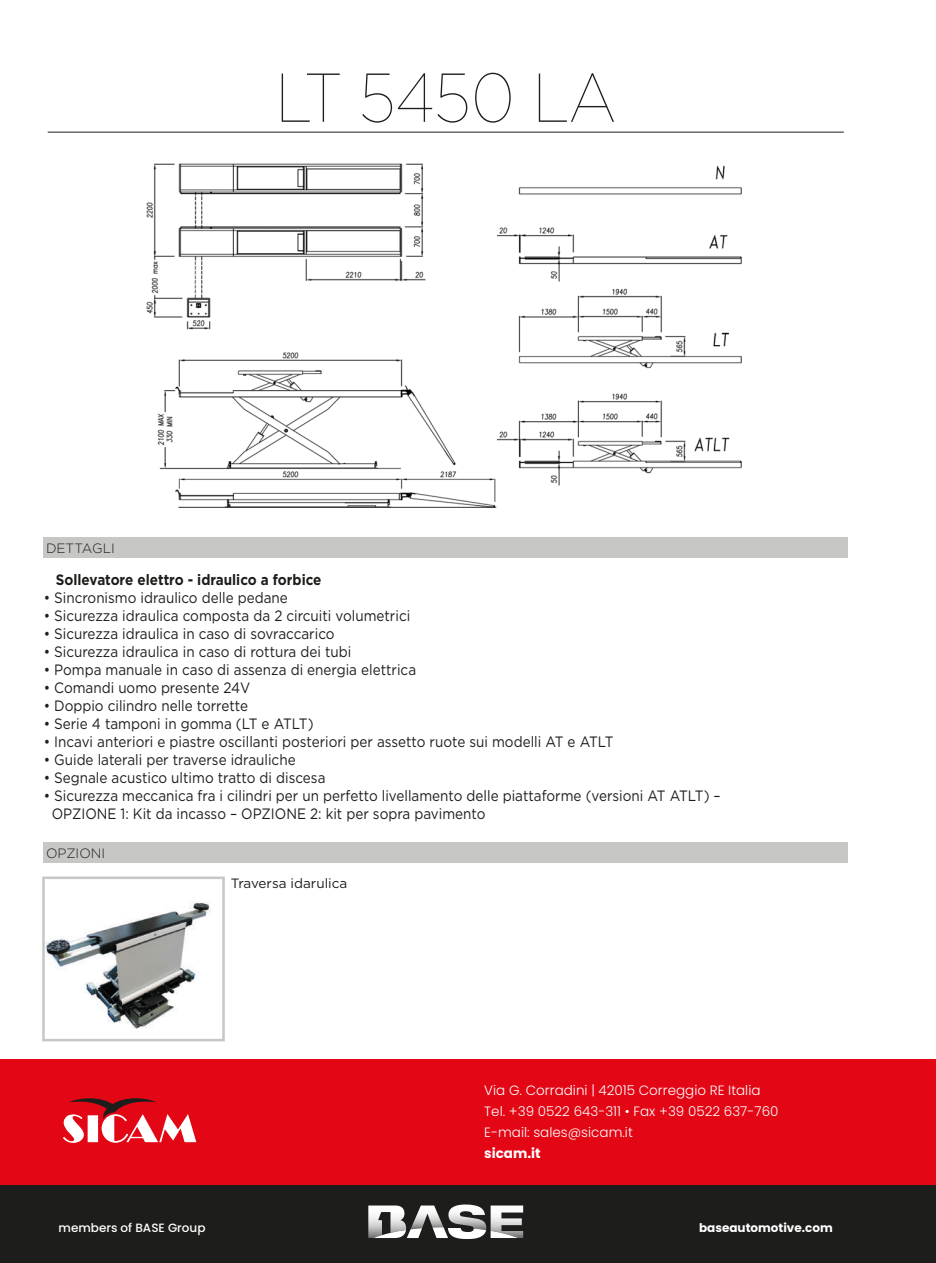
<style>
.page{position:relative;width:936px;height:1263px;background:#fff}
.page>*{position:absolute;margin:0;border:0;box-sizing:border-box;transform-origin:0 0}
.t1{font:100 69px "Gotham";color:#1d1d1b;scale:.9 1}
.t2{font:15px/18px "Gotham";color:#1d1d1b;scale:.9 1}
.t3{font:700 15px "Gotham";color:#1d1d1b;scale:.9 1}
.t4{font:300 13.5px/21px "Poppins";color:#fff}
.t5{font:13.5px "Gotham";color:#1d1d1b}
.t6{font:300 13.5px "Gotham";color:#1d1d1b}
.t7{font:700 13.5px "Poppins";color:#fff}
.t8{font:500 12px "Poppins";color:#fff}
.t9{font:700 12px "Poppins";color:#fff}
</style>
<div class="page">
<div style="left:0;top:1183px;width:935px;height:80px;background:#1d1d1b"></div>
<img style="left:490px;top:1205px;width:33px;height:33px">
<img style="left:411px;top:1205px;width:32px;height:23px">
<img style="left:448px;top:1204px;width:38px;height:23px">
<img style="left:368px;top:1205px;width:38px;height:33px">
<svg style="left:373px;top:1228px;width:49px;height:10px"></svg>
<svg style="left:432px;top:1227px;width:86px;height:12px"></svg>
<div style="left:0;top:1059px;width:935px;height:125px;background:#e30614"></div>
<svg style="left:63px;top:1098px;width:133px;height:45px"></svg>
<hr style="left:48px;top:132px;width:795px;height:1px;background:#1d1d1b">
<div style="left:44px;top:537px;width:803px;height:21px;background:#c7c7c6"></div>
<div style="left:44px;top:842px;width:803px;height:21px;background:#c7c7c6"></div>
<img style="left:46px;top:902px;width:165px;height:127px">
<div style="left:42px;top:876px;width:183px;height:165px;border:3px solid #c7c7c6"></div>
<img style="left:146px;top:163px;width:596px;height:345px">
<div style="left:544px;top:495px;width:203px;height:26px;background:#fff"></div>
<h1 class="t1" style="left:275px;top:55px;width:380px">LT 5450 LA</h1>
<p class="t6" style="left:46px;top:540px;width:70px">DETTAGLI</p>
<p class="t3" style="left:56px;top:570px;width:297px">Sollevatore elettro - idraulico a forbice</p>
<p class="t2" style="left:44px;top:589px;width:273px">• Sincronismo idraulico delle pedane</p>
<p class="t2" style="left:44px;top:607px;width:409px">• Sicurezza idraulica composta da 2 circuiti volumetrici</p>
<p class="t2" style="left:44px;top:625px;width:324px">• Sicurezza idraulica in caso di sovraccarico</p>
<p class="t2" style="left:44px;top:643px;width:343px">• Sicurezza idraulica in caso di rottura dei tubi</p>
<p class="t2" style="left:44px;top:661px;width:415px">• Pompa manuale in caso di assenza di energia elettrica</p>
<p class="t2" style="left:44px;top:679px;width:231px">• Comandi uomo presente 24V</p>
<p class="t2" style="left:44px;top:697px;width:229px">• Doppio cilindro nelle torrette</p>
<p class="t2" style="left:44px;top:715px;width:301px">• Serie 4 tamponi in gomma (LT e ATLT)</p>
<p class="t2" style="left:44px;top:733px;width:634px">• Incavi anteriori e piastre oscillanti posteriori per assetto ruote sui modelli AT e ATLT</p>
<p class="t2" style="left:44px;top:751px;width:281px">• Guide laterali per traverse idrauliche</p>
<p class="t2" style="left:44px;top:769px;width:314px">• Segnale acustico ultimo tratto di discesa</p>
<p class="t2" style="left:52px;top:787px;width:744px;text-indent:-8px">• Sicurezza meccanica fra i cilindri per un perfetto livellamento delle piattaforme (versioni AT ATLT) –<br>OPZIONE 1: Kit da incasso – OPZIONE 2: kit per sopra pavimento</p>
<p class="t6" style="left:46px;top:845px;width:61px">OPZIONI</p>
<p class="t5" style="left:231px;top:875px;width:118px">Traversa idarulica</p>
<p class="t4" style="left:484px;top:1080px;width:296px">Via G. Corradini | 42015 Correggio RE Italia<br>Tel. +39 0522 643-311 • Fax +39 0522 637-760<br>E-mail: sales@sicam.it</p>
<p class="t7" style="left:484px;top:1146px;width:58px">sicam.it</p>
<p class="t8" style="left:59px;top:1220px;width:148px">members of BASE Group</p>
<p class="t9" style="left:699px;top:1220px;width:135px">baseautomotive.com</p>
</div>
